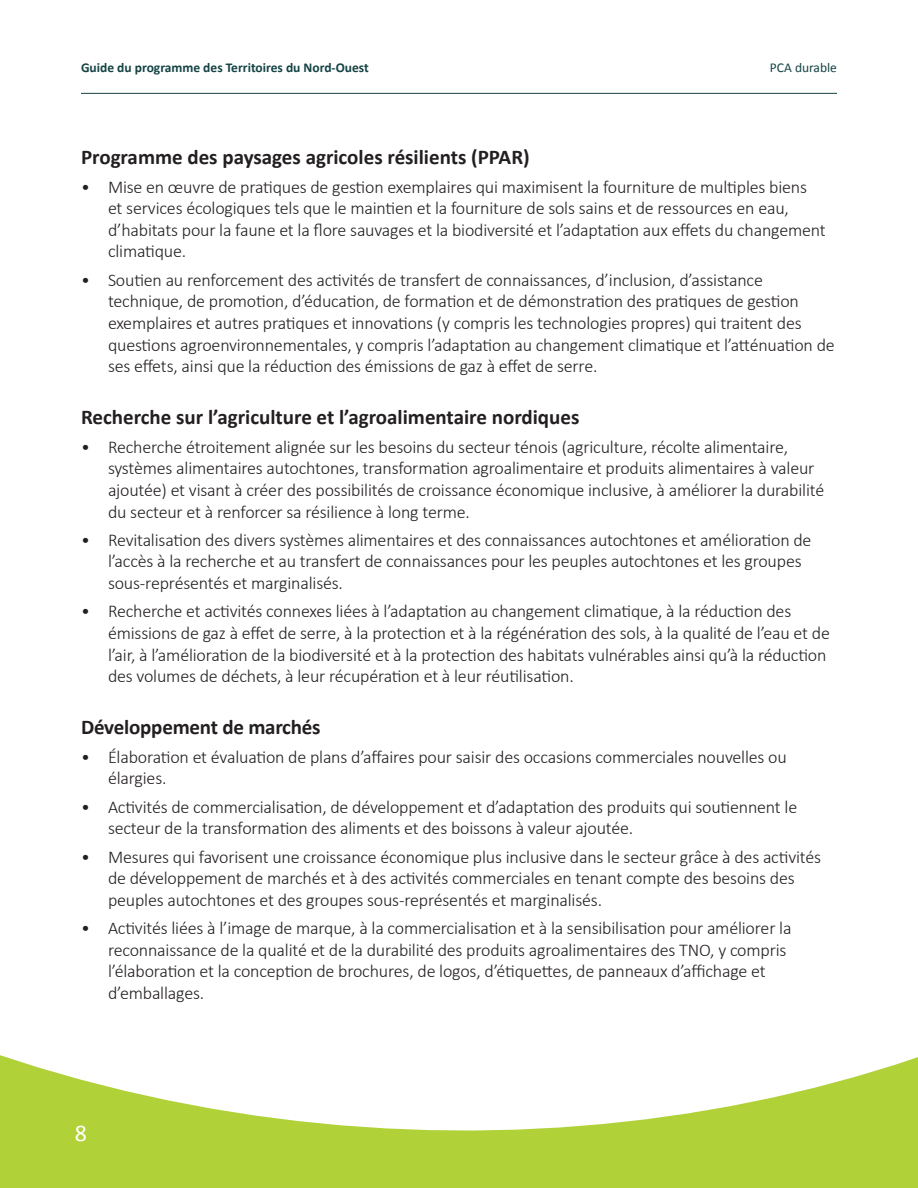
<style>
.page{position:relative;width:918px;height:1188px;background:#fff}
.page>*{position:absolute;margin:0;border:0;box-sizing:border-box;transform-origin:0 0}
.t1{font:24px "Calibri";color:#fff}
.t2{font:700 21px "Calibri";color:#231f20}
.t3{font:300 18px/21.6px "Calibri";letter-spacing:-.01em;color:#231f20}
.t4{font:700 13.5px "Calibri";color:#144344}
.t5{font:13.5px "Calibri";color:#144344}
</style>
<div class="page">
<svg style="left:0;top:1055px;width:918px;height:133px;fill:#b0d138"></svg>
<hr style="left:81px;top:93px;width:756px;height:1px;background:#144344">
<p class="t4" style="left:81px;top:59px;width:289px">Guide du programme des Territoires du Nord-Ouest</p>
<p class="t5" style="left:770px;top:59px;width:69px">PCA durable</p>
<p class="t2" style="left:81px;top:144px;width:450px">Programme des paysages agricoles résilients (PPAR)</p>
<p class="t3" style="left:108px;top:176px;width:719px;text-indent:-27px">• Mise en œuvre de pratiques de gestion exemplaires qui maximisent la fourniture de multiples biens et services écologiques tels que le maintien et la fourniture de sols sains et de ressources en eau, d’habitats pour la faune et la flore sauvages et la biodiversité et l’adaptation aux effets du changement climatique.</p>
<p class="t3" style="left:108px;top:269px;width:728px;text-indent:-27px">• Soutien au renforcement des activités de transfert de connaissances, d’inclusion, d’assistance technique, de promotion, d’éducation, de formation et de démonstration des pratiques de gestion exemplaires et autres pratiques et innovations (y compris les technologies propres) qui traitent des questions agroenvironnementales, y compris l’adaptation au changement climatique et l’atténuation de ses effets, ainsi que la réduction des émissions de gaz à effet de serre.</p>
<p class="t2" style="left:81px;top:404px;width:500px">Recherche sur l’agriculture et l’agroalimentaire nordiques</p>
<p class="t3" style="left:108px;top:436px;width:718px;text-indent:-27px">• Recherche étroitement alignée sur les besoins du secteur ténois (agriculture, récolte alimentaire, systèmes alimentaires autochtones, transformation agroalimentaire et produits alimentaires à valeur ajoutée) et visant à créer des possibilités de croissance économique inclusive, à améliorer la durabilité du secteur et à renforcer sa résilience à long terme.</p>
<p class="t3" style="left:108px;top:529px;width:705px;text-indent:-27px">• Revitalisation des divers systèmes alimentaires et des connaissances autochtones et amélioration de l’accès à la recherche et au transfert de connaissances pour les peuples autochtones et les groupes sous-représentés et marginalisés.</p>
<p class="t3" style="left:108px;top:600px;width:723px;text-indent:-27px">• Recherche et activités connexes liées à l’adaptation au changement climatique, à la réduction des émissions de gaz à effet de serre, à la protection et à la régénération des sols, à la qualité de l’eau et de l’air, à l’amélioration de la biodiversité et à la protection des habitats vulnérables ainsi qu’à la réduction des volumes de déchets, à leur récupération et à leur réutilisation.</p>
<p class="t2" style="left:81px;top:714px;width:241px">Développement de marchés</p>
<p class="t3" style="left:108px;top:746px;width:680px;text-indent:-27px">• Élaboration et évaluation de plans d’affaires pour saisir des occasions commerciales nouvelles ou élargies.</p>
<p class="t3" style="left:108px;top:796px;width:691px;text-indent:-27px">• Activités de commercialisation, de développement et d’adaptation des produits qui soutiennent le secteur de la transformation des aliments et des boissons à valeur ajoutée.</p>
<p class="t3" style="left:108px;top:846px;width:715px;text-indent:-27px">• Mesures qui favorisent une croissance économique plus inclusive dans le secteur grâce à des activités de développement de marchés et à des activités commerciales en tenant compte des besoins des peuples autochtones et des groupes sous-représentés et marginalisés.</p>
<p class="t3" style="left:108px;top:917px;width:685px;text-indent:-27px">• Activités liées à l’image de marque, à la commercialisation et à la sensibilisation pour améliorer la reconnaissance de la qualité et de la durabilité des produits agroalimentaires des TNO, y compris l’élaboration et la conception de brochures, de logos, d’étiquettes, de panneaux d’affichage et d’emballages.</p>
<h1 class="t1" style="left:75px;top:1118px;width:14px">8</h1>
</div>
